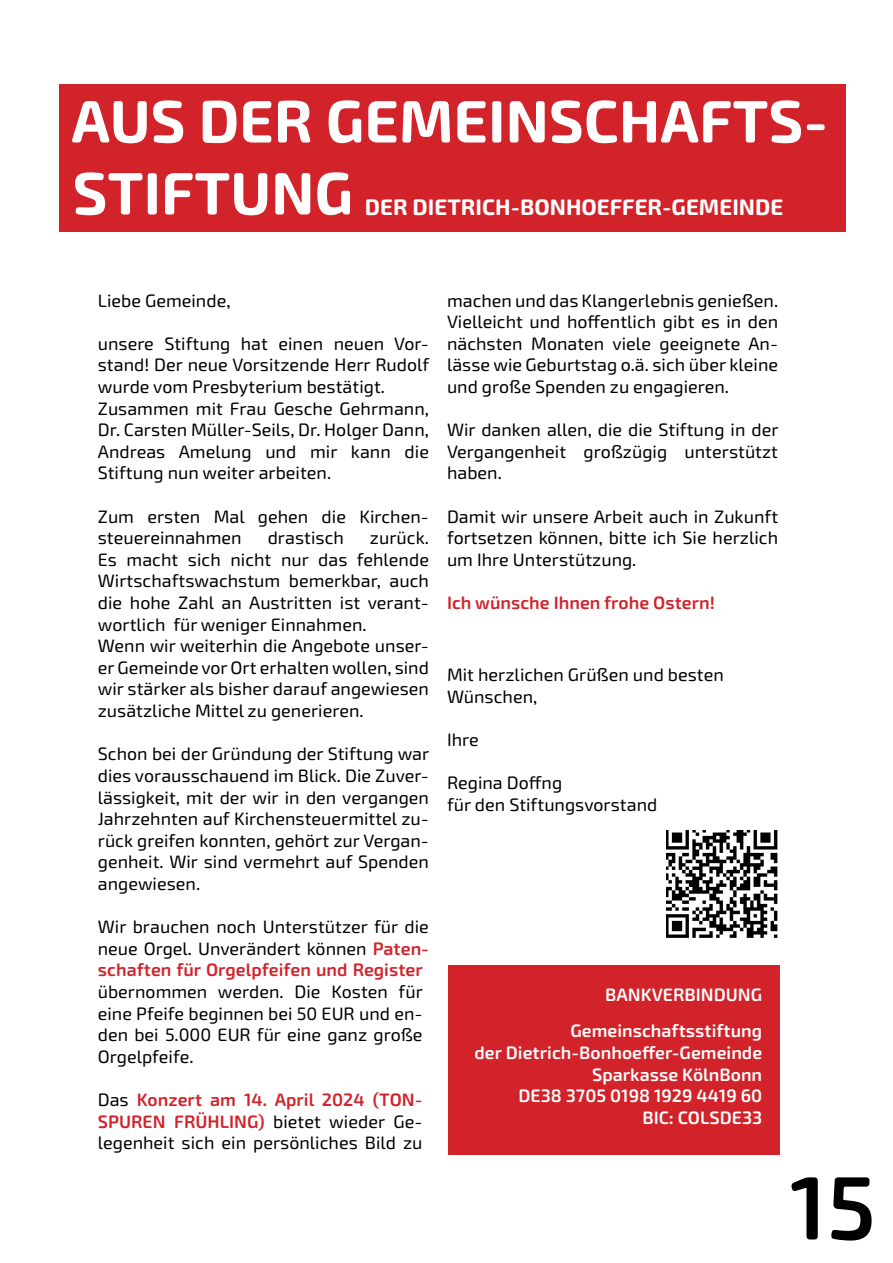
<style>
.page{position:relative;width:893px;height:1263px;background:#fff}
.page>*{position:absolute;margin:0;border:0;box-sizing:border-box;transform-origin:0 0}
.t1{font:600 90px "Exo Soft";color:#000}
.t2{font:700 60px/72px "Exo Soft";color:#fff}
.t3{font:700 22.5px "Exo Soft";color:#fff}
.t4{font:18px/21.6px "Exo Soft";color:#000;text-align:justify}
.t5{font:600 18px/21.6px "Exo Soft";color:#fff;text-align:right}
.t6{font:600 18px "Exo Soft";color:#d2232a}
.s1{font-weight:600;color:#d2232a}
</style>
<div class="page">
<div style="left:448px;top:965px;width:332px;height:189px;background:#d2232a"></div>
<div style="left:60px;top:84px;width:786px;height:147px;background:#d2232a"></div>
<img style="left:666px;top:831px;width:112px;height:107px">
<h2 class="t2" style="left:71px;top:86px;width:758px">AUS DER GEMEINSCHAFTS-<br>STIFTUNG</h2>
<p class="t3" style="left:365px;top:193px;width:420px">DER DIETRICH-BONHOEFFER-GEMEINDE</p>
<p class="t4" style="left:98px;top:290px;width:134px">Liebe Gemeinde,</p>
<p class="t4" style="left:98px;top:333px;width:333px;text-align:left">unsere Stiftung hat einen neuen Vor&shy;stand! Der neue Vorsitzende Herr Rudolf wurde vom Presbyterium bestätigt.<br>Zusammen mit Frau Gesche Gehrmann, Dr. Carsten Müller-Seils, Dr. Holger Dann, Andreas Amelung und mir kann die Stiftung nun weiter arbeiten.</p>
<p class="t4" style="left:98px;top:506px;width:333px">Zum ersten Mal gehen die Kirchen&shy;steuereinnahmen</p>
<p class="t4" style="left:98px;top:527px;width:333px;text-align:left;text-indent:272px">zurück.<br>Es macht sich nicht nur das fehlende Wirtschaftswachstum bemerkbar, auch die hohe Zahl an Austritten ist verant&shy;wortlich für weniger Einnahmen.<br>Wenn wir weiterhin die Angebote unser&shy;er Gemeinde vor Ort erhalten wollen, sind wir stärker als bisher darauf angewiesen zusätzliche Mittel zu generieren.</p>
<p class="t4" style="left:98px;top:743px;width:333px">Schon bei der Gründung der Stiftung war dies vorausschauend im Blick. Die Zuver&shy;lässigkeit, mit der wir in den vergangen Jahrzehnten auf Kirchensteuermittel zu&shy;rück greifen konnten, gehört zur Vergan&shy;genheit. Wir sind vermehrt auf Spenden angewiesen.</p>
<p class="t4" style="left:98px;top:916px;width:333px">Wir brauchen noch Unterstützer für die neue Orgel. Unverändert können <span class="s1">Paten&shy;schaften für Orgelpfeifen und Register</span></p>
<p class="t4" style="left:98px;top:981px;width:327px">übernommen werden. Die Kosten für eine Pfeife beginnen bei 50 EUR und en&shy;den bei 5.000 EUR für eine ganz große Orgelpfeife.</p>
<p class="t4" style="left:98px;top:1089px;width:326px">Das <span class="s1">Konzert am 14. April 2024 (TON-SPUREN FRÜHLING)</span> bietet wieder Ge&shy;legenheit sich ein persönliches Bild zu</p>
<p class="t4" style="left:268px;top:527px;width:78px">drastisch</p>
<p class="t4" style="left:447px;top:290px;width:333px">machen und das Klangerlebnis genießen.<br>Vielleicht und hoffentlich gibt es in den nächsten Monaten viele geeignete An&shy;lässe wie Geburtstag o.ä. sich über kleine und große Spenden zu engagieren.</p>
<p class="t4" style="left:447px;top:419px;width:333px">Wir danken allen, die die Stiftung in der Vergangenheit großzügig unterstützt haben.</p>
<p class="t4" style="left:447px;top:506px;width:333px">Damit wir unsere Arbeit auch in Zukunft fortsetzen können, bitte ich Sie herzlich um Ihre Unterstützung.</p>
<p class="t6" style="left:447px;top:592px;width:269px">Ich wünsche Ihnen frohe Ostern!</p>
<p class="t4" style="left:447px;top:664px;width:278px">Mit herzlichen Grüßen und besten<br>Wünschen,</p>
<p class="t4" style="left:447px;top:729px;width:33px">Ihre</p>
<p class="t4" style="left:447px;top:772px;width:212px">Regina Doffng<br>für den Stiftungsvorstand</p>
<p class="t5" style="left:570px;top:976px;width:193px;line-height:36.6px">BANKVERBINDUNG<br>Gemeinschaftsstiftung</p>
<p class="t5" style="left:475px;top:1042px;width:289px">der Dietrich-Bonhoeffer-Gemeinde<br>Sparkasse KölnBonn<br>DE38 3705 0198 1929 4419 60<br>BIC: COLSDE33</p>
<h1 class="t1" style="left:790px;top:1155px;width:88px">15</h1>
</div>
